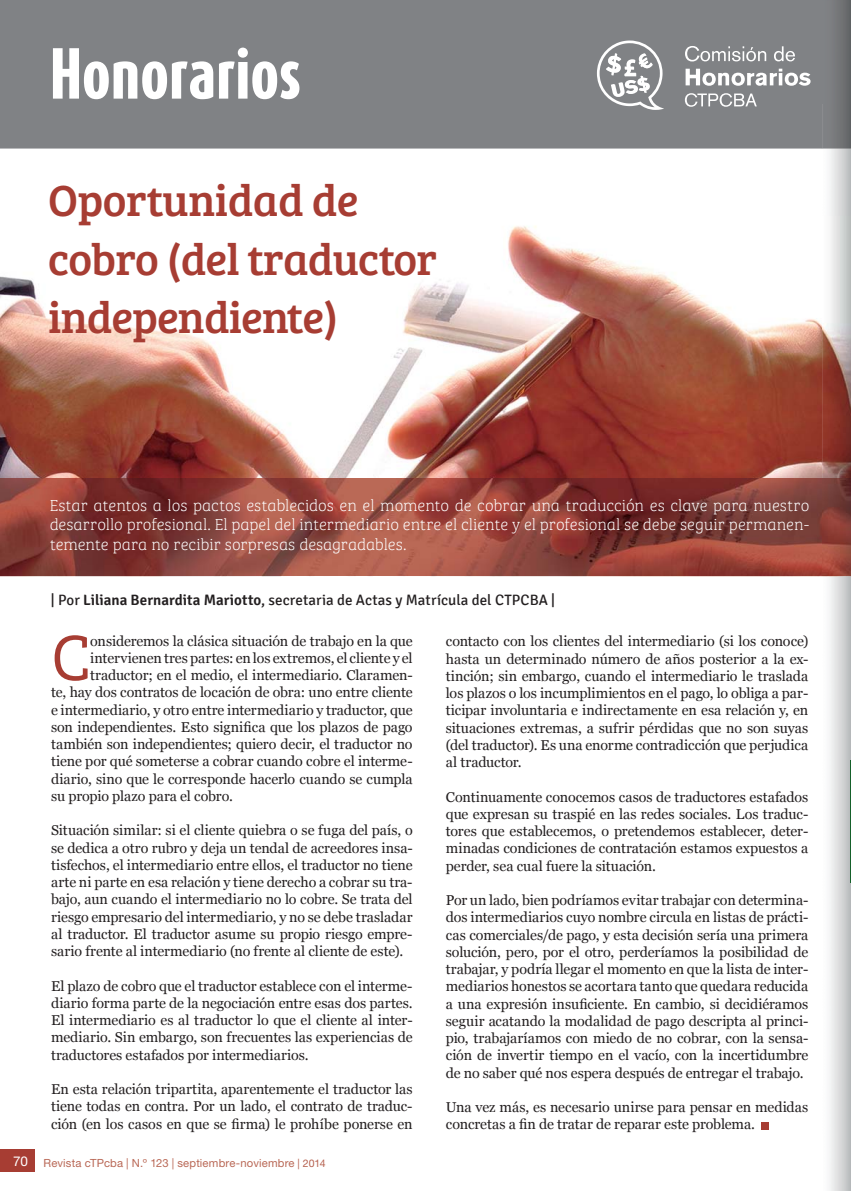
<style>
.page{position:relative;width:851px;height:1191px;background:#fff}
.page>*{position:absolute;margin:0;border:0;box-sizing:border-box;transform-origin:0 0}
.t1{font:300 66.15px "Bree Serif";color:#a73d33}
.t2{font:800 60px "Dax Compact";color:#fff}
.t3{font:45px/58.5px "Bree Serif";letter-spacing:-.02em;color:#a73d33}
.t4{font:16.5px/19.8px "Bree Serif Th";color:#fff;text-align:justify}
.t5{font:15px "Signika";color:#231f20}
.t6{font:14.25px/17.2px "Georgia";letter-spacing:-.01em;color:#231f20;text-align:justify}
.t7{font:11.25px "Helvetica Neue LT Std";letter-spacing:.015em;color:#b96856}
.s1{font-weight:600}
.s2{font-size:13.5px;color:#fff}
.s3{font-size:10.5px;color:#b5604e}
</style>
<div class="page">
<div style="left:0;top:1149px;width:34px;height:22px;background:#a73d33"></div>
<img style="left:850px;top:148px;width:1px;height:322px">
<img style="left:850px;top:761px;width:1px;height:121px">
<img style="left:0;top:216px;width:850px;height:262px">
<img style="left:0;top:478px;width:850px;height:98px">
<img style="left:822px;top:478px;width:1px;height:98px">
<div style="left:0;top:0;width:850px;height:148px;background:#808285"></div>
<img style="left:822px;top:1px;width:1px;height:147px">
<hr style="left:850px;top:0;width:1px;height:148px;background:#706d65">
<div style="left:761px;top:1121px;width:8px;height:8px;background:#a73d33"></div>
<svg style="left:685px;top:46px;width:81px;height:15px"></svg>
<svg style="left:773px;top:46px;width:21px;height:15px"></svg>
<svg style="left:685px;top:69px;width:125px;height:17px"></svg>
<svg style="left:684px;top:93px;width:72px;height:14px"></svg>
<svg style="left:596px;top:40px;width:68px;height:70px"></svg>
<h2 class="t2" style="left:50px;top:54px;width:252px">Honorarios</h2>
<h3 class="t3" style="left:48px;top:175px;width:390px">Oportunidad de cobro (del traductor independiente)</h3>
<p class="t4" style="left:50px;top:496px;width:761px">Estar atentos a los pactos establecidos en el momento de cobrar una traducción es clave para nuestro desarrollo profesional. El papel del intermediario entre el cliente y el profesional se debe seguir permanen&shy;temente para no recibir sorpresas desagradables.</p>
<p class="t5" style="left:51px;top:591px;width:505px">| Por <span class="s1">Liliana Bernardita Mariotto</span>, secretaria de Actas y Matrícula del CTPCBA |</p>
<h1 class="t1" style="left:51px;top:632px;width:41px">C</h1>
<p class="t6" style="left:90px;top:632px;width:324px">onsideremos la clásica situación de trabajo en la que</p>
<p class="t6" style="left:90px;top:649px;width:324px">intervienen tres partes: en los extremos, el cliente y el</p>
<p class="t6" style="left:90px;top:666px;width:324px">traductor; en el medio, el intermediario. Claramen-</p>
<p class="t6" style="left:51px;top:683px;width:363px">te, hay dos contratos de locación de obra: uno entre cliente</p>
<p class="t6" style="left:51px;top:701px;width:363px">e intermediario, y otro entre intermediario y traductor, que</p>
<p class="t6" style="left:51px;top:718px;width:363px">son independientes. Esto significa que los plazos de pago</p>
<p class="t6" style="left:51px;top:735px;width:363px">también son independientes; quiero decir, el traductor no</p>
<p class="t6" style="left:51px;top:752px;width:363px">tiene por qué someterse a cobrar cuando cobre el interme-</p>
<p class="t6" style="left:51px;top:770px;width:363px">diario, sino que le corresponde hacerlo cuando se cumpla</p>
<p class="t6" style="left:51px;top:787px;width:183px">su propio plazo para el cobro.</p>
<p class="t6" style="left:51px;top:821px;width:363px">Situación similar: si el cliente quiebra o se fuga del país, o se dedica a otro rubro y deja un tendal de acreedores insa&shy;tisfechos, el intermediario entre ellos, el traductor no tiene arte ni parte en esa relación y tiene derecho a cobrar su tra&shy;bajo, aun cuando el intermediario no lo cobre. Se trata del riesgo empresario del intermediario, y no se debe trasladar al traductor. El traductor asume su propio riesgo empre&shy;sario frente al intermediario (no frente al cliente de este).</p>
<p class="t6" style="left:51px;top:977px;width:363px">El plazo de cobro que el traductor establece con el interme&shy;diario forma parte de la negociación entre esas dos partes.<br>El intermediario es al traductor lo que el cliente al inter&shy;mediario. Sin embargo, son frecuentes las experiencias de traductores estafados por intermediarios.</p>
<p class="t6" style="left:51px;top:1080px;width:363px">En esta relación tripartita, aparentemente el traductor las tiene todas en contra. Por un lado, el contrato de traduc&shy;ción (en los casos en que se firma) le prohíbe ponerse en</p>
<p class="t7" style="left:13px;top:1158px;width:314px"><span class="s2">70</span> Revista cTPcba | N.º 123 | septiembre-noviembre <span class="s3">| 2014</span></p>
<p class="t6" style="left:446px;top:633px;width:364px">contacto con los clientes del intermediario (si los conoce) hasta un determinado número de años posterior a la ex&shy;tinción; sin embargo, cuando el intermediario le traslada los plazos o los incumplimientos en el pago, lo obliga a par&shy;ticipar involuntaria e indirectamente en esa relación y, en situaciones extremas, a sufrir pérdidas que no son suyas (del traductor). Es una enorme contradicción que perjudica al traductor.</p>
<p class="t6" style="left:446px;top:788px;width:364px">Continuamente conocemos casos de traductores estafados que expresan su traspié en las redes sociales. Los traduc&shy;tores que establecemos, o pretendemos establecer, deter&shy;minadas condiciones de contratación estamos expuestos a perder, sea cual fuere la situación.</p>
<p class="t6" style="left:446px;top:891px;width:364px">Por un lado, bien podríamos evitar trabajar con determina&shy;dos intermediarios cuyo nombre circula en listas de prácti&shy;cas comerciales/de pago, y esta decisión sería una primera solución, pero, por el otro, perderíamos la posibilidad de trabajar, y podría llegar el momento en que la lista de inter&shy;mediarios honestos se acortara tanto que quedara reducida a una expresión insuficiente. En cambio, si decidiéramos seguir acatando la modalidad de pago descripta al princi&shy;pio, trabajaríamos con miedo de no cobrar, con la sensa&shy;ción de invertir tiempo en el vacío, con la incertidumbre de no saber qué nos espera después de entregar el trabajo.</p>
<p class="t6" style="left:446px;top:1098px;width:364px">Una vez más, es necesario unirse para pensar en medidas concretas a fin de tratar de reparar este problema.</p>
</div>
